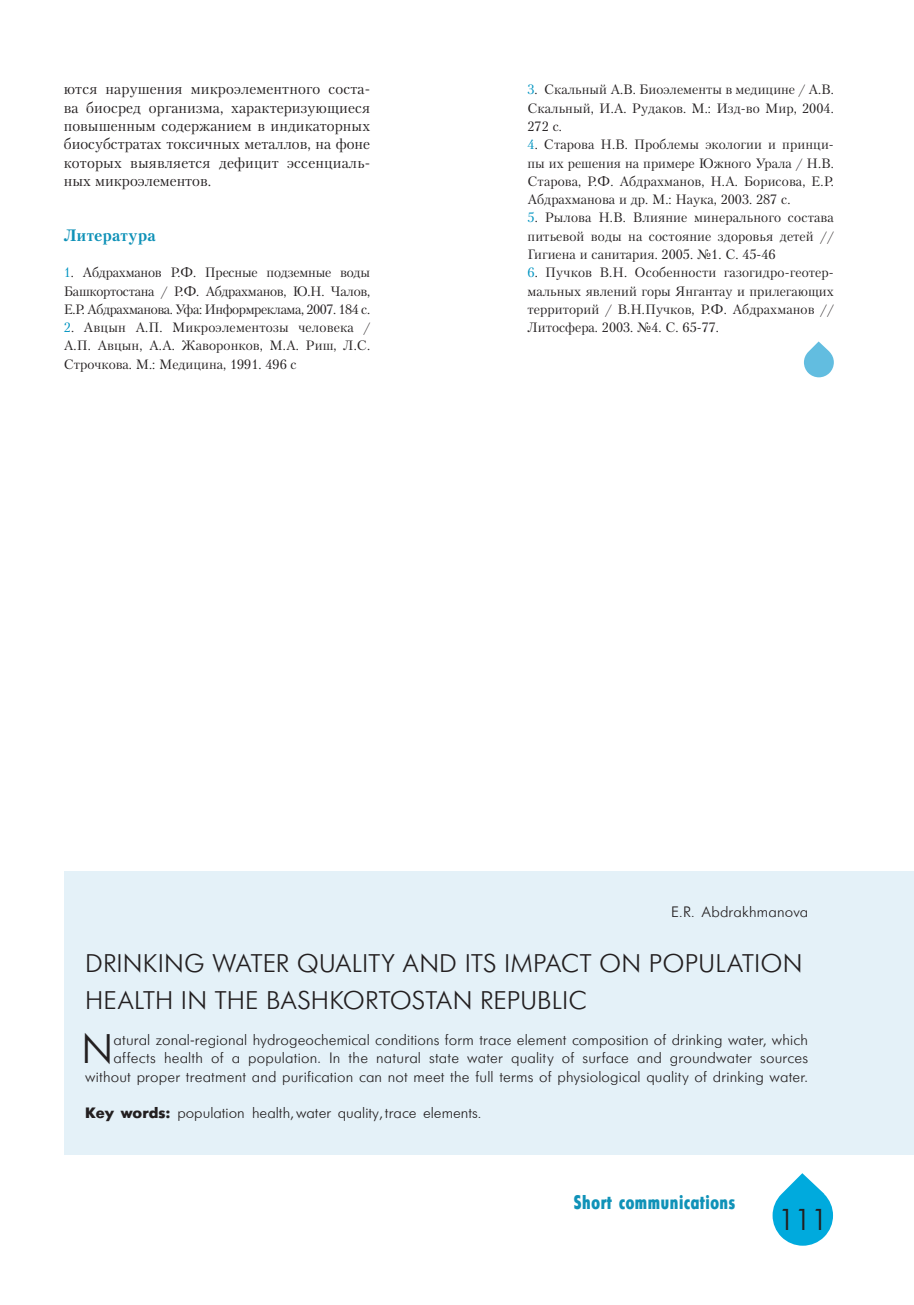
<style>
.page{position:relative;width:914px;height:1305px;background:#fff}
.page>*{position:absolute;margin:0;border:0;box-sizing:border-box;transform-origin:0 0}
.t1{font:41.1px "Futuris Cyrillic";color:#231f20}
.t2{font:30px "Futuris Cyrillic";color:#231f20}
.t3{font:25.5px/36.6px "Futuris C";letter-spacing:.005em;color:#231f20}
.t4{font:19.5px "Futuris X Cond C";color:#1092b8}
.t5{font:700 16.5px "Petersburg C";letter-spacing:.01em;color:#1092b8}
.t6{font:15px/18.3px "Futuris Cyrillic";letter-spacing:.01em;color:#231f20;text-align:right}
.t7{font:15px/18.3px "Petersburg C";letter-spacing:.01em;color:#231f20;text-align:justify}
.t8{font:15px "Futuris";color:#231f20}
.t9{font:13.5px/18.3px "Petersburg C";color:#231f20;text-align:justify}
.s1{color:#0094c1}
.s2{font-style:italic}
.s3{font-weight:700}
</style>
<div class="page">
<svg style="left:772px;top:1173px;width:61px;height:73px"></svg>
<svg style="left:804px;top:341px;width:29px;height:36px"></svg>
<div style="left:64px;top:871px;width:850px;height:284px;background:#e4f1f8"></div>
<p class="t7" style="left:64px;top:81px;width:308px">ются нарушения микроэлементного соста&shy;ва биосред организма, характеризующиеся повышенным содержанием в индикаторных биосубстратах токсичных металлов, на фоне которых выявляется дефицит эссенциаль&shy;ных микроэлементов.</p>
<p class="t5" style="left:64px;top:228px;width:94px">Литература</p>
<p class="t9" style="left:64px;top:264px;width:308px"><span class="s1">1</span><span class="s2">.</span> Абдрахманов Р.Ф. Пресные подземные воды Башкортостана / Р.Ф. Абдрахманов, Ю.Н. Чалов, Е.Р. Абдрахманова. Уфа: Информреклама, 2007. 184 с.</p>
<p class="t9" style="left:64px;top:319px;width:308px"><span class="s1">2</span><span class="s2">.</span> Авцын А.П. Микроэлементозы человека / А.П. Авцын, А.А. Жаворонков, М.А. Риш, Л.С.<br>Строчкова. М.: Медицина, 1991. 496 с</p>
<p class="t9" style="left:527px;top:82px;width:308px"><span class="s1">3</span><span class="s2">.</span> Скальный А.В. Биоэлементы в медицине / А.В.<br>Скальный, И.А. Рудаков. М.: Изд-во Мир, 2004.<br>272 с.</p>
<p class="t9" style="left:527px;top:136px;width:308px"><span class="s1">4</span><span class="s2">.</span> Старова Н.В. Проблемы экологии и принци&shy;пы их решения на примере Южного Урала / Н.В.<br>Старова, Р.Ф. Абдрахманов, Н.А. Борисова, Е.Р.<br>Абдрахманова и др. М.: Наука, 2003. 287 с.</p>
<p class="t9" style="left:527px;top:210px;width:308px"><span class="s1">5</span><span class="s2">.</span> Рылова Н.В. Влияние минерального состава питьевой воды на состояние здоровья детей // Гигиена и санитария. 2005. №1. С. 45-46</p>
<p class="t9" style="left:527px;top:264px;width:308px"><span class="s1">6</span><span class="s2">.</span> Пучков В.Н. Особенности газогидро-геотер&shy;мальных явлений горы Янгантау и прилегающих территорий / В.Н.Пучков, Р.Ф. Абдрахманов // Литосфера. 2003. №4. С. 65-77.</p>
<p class="t8" style="left:671px;top:905px;width:138px">E.R. Abdrakhmanov=</p>
<h3 class="t3" style="left:85px;top:947px;width:719px">DRINKING WATER QUALITY AND ITS IMPACT ON POPULATION<br>HEALTH IN THE BASHKORTOSTAN REPUBLIC</h3>
<h1 class="t1" style="left:81px;top:1033px;width:33px">N</h1>
<p class="t6" style="left:85px;top:1032px;width:724px">atural zonal-regional hydrogeochemical conditions form trace element composition of drinking water, which affects health of a population. In the natural state water quality of surface and groundwater sources without proper treatment and purification can not meet the full terms of physiological quality of drinking water.</p>
<p class="t8" style="left:85px;top:1106px;width:398px"><span class="s3">Key words:</span> population health, water quality trace elements.</p>
<p class="t8" style="left:379px;top:1106px;width:5px">,</p>
<h3 class="t4" style="left:574px;top:1191px;width:163px">Short communications</h3>
<h2 class="t2" style="left:778px;top:1207px;width:51px">111</h2>
</div>
